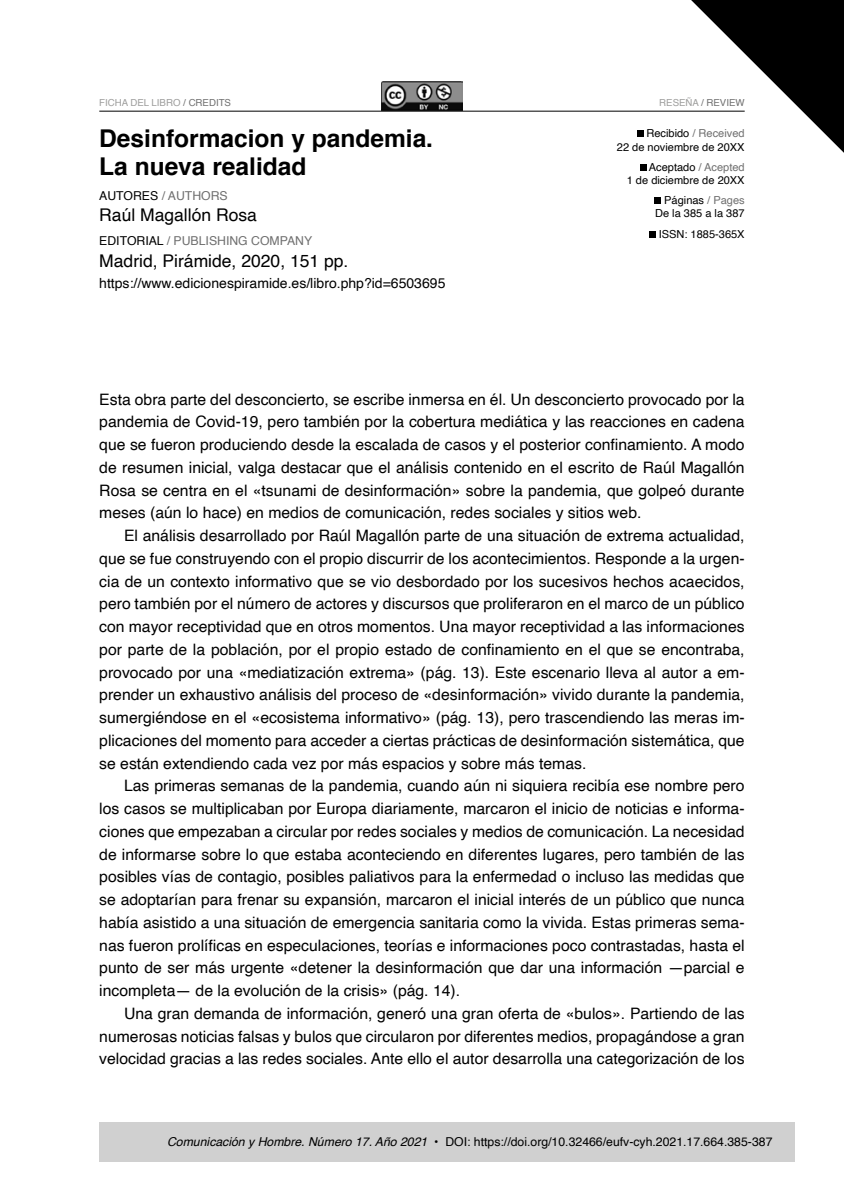
<style>
.page{position:relative;width:844px;height:1191px;background:#fff}
.page>*{position:absolute;margin:0;border:0;box-sizing:border-box;transform-origin:0 0}
.t1{font:700 24.5px/28px "Helvetica";color:#000}
.t2{font:17.5px "Helvetica";color:#000}
.t3{font:15.75px/22.8px "Helvetica";color:#000;text-align:justify}
.t4{font:14px "Helvetica";color:#000}
.t5{font:12.25px "Helvetica";color:#000}
.t6{font:12.25px "Helvetica";color:#6f6f6f}
.t7{font:11.03px/13.3px "Helvetica";color:#000;text-align:right}
.t8{font:9.62px "Helvetica";color:#9d9d9c}
.t9{font:9.62px "Helvetica";color:#6f6f6f}
.s1{color:#6f6f6f}
.s2{color:#9d9d9c}
.s3{color:#000}
.s4{font-style:italic}
</style>
<div class="page">
<svg style="left:676px;top:0;width:167px;height:152px"></svg>
<img style="left:381px;top:82px;width:81px;height:29px">
<hr style="left:99px;top:111px;width:645px;height:1px;background:#000">
<div style="left:99px;top:1121px;width:695px;height:40px;background:#d0d0d0"></div>
<div style="left:636px;top:131px;width:7px;height:6px;background:#000"></div>
<div style="left:639px;top:164px;width:7px;height:7px;background:#000"></div>
<div style="left:654px;top:197px;width:7px;height:7px;background:#000"></div>
<div style="left:648px;top:231px;width:7px;height:6px;background:#000"></div>
<p class="t8" style="left:99px;top:96px;width:133px">FICHA DEL LIBRO <span class="s1">/ CREDITS</span></p>
<p class="t9" style="left:659px;top:96px;width:87px"><span class="s2">RESEÑA</span> / REVIEW</p>
<h1 class="t1" style="left:99px;top:125px;width:335px">Desinformacion y pandemia.<br>La nueva realidad</h1>
<p class="t6" style="left:99px;top:186px;width:130px"><span class="s3">AUTORES</span> / AUTHORS</p>
<p class="t2" style="left:99px;top:201px;width:159px">Raúl Magallón Rosa</p>
<p class="t6" style="left:99px;top:232px;width:214px"><span class="s3">EDITORIAL</span> / PUBLISHING COMPANY</p>
<p class="t2" style="left:99px;top:248px;width:251px">Madrid, Pirámide, 2020, 151 pp.</p>
<p class="t4" style="left:99px;top:273px;width:347px">https://www.edicionespiramide.es/libro.php?id=6503695</p>
<p class="t7" style="left:616px;top:127px;width:129px">Recibido <span class="s1">/ Received<br></span>22 de noviembre de 20XX</p>
<p class="t7" style="left:626px;top:160px;width:119px">Aceptado <span class="s1">/ Acepted<br></span>1 de diciembre de 20XX</p>
<p class="t7" style="left:654px;top:194px;width:91px">Páginas <span class="s1">/ Pages<br></span>De la 385 a la 387</p>
<p class="t7" style="left:658px;top:227px;width:87px">ISSN: 1885-365X</p>
<p class="t3" style="left:99px;top:388px;width:646px">Esta obra parte del desconcierto, se escribe inmersa en él. Un desconcierto provocado por la pandemia de Covid-19, pero también por la cobertura mediática y las reacciones en cadena que se fueron produciendo desde la escalada de casos y el posterior confinamiento. A modo de resumen inicial, valga destacar que el análisis contenido en el escrito de Raúl Magallón Rosa se centra en el «tsunami de desinformación» sobre la pandemia, que golpeó durante meses (aún lo hace) en medios de comunicación, redes sociales y sitios web.</p>
<p class="t3" style="left:99px;top:524px;width:646px;text-indent:25px">El análisis desarrollado por Raúl Magallón parte de una situación de extrema actualidad, que se fue construyendo con el propio discurrir de los acontecimientos. Responde a la urgen&shy;cia de un contexto informativo que se vio desbordado por los sucesivos hechos acaecidos, pero también por el número de actores y discursos que proliferaron en el marco de un público con mayor receptividad que en otros momentos. Una mayor receptividad a las informaciones por parte de la población, por el propio estado de confinamiento en el que se encontraba, provocado por una «mediatización extrema» (pág. 13). Este escenario lleva al autor a em&shy;prender un exhaustivo análisis del proceso de «desinformación» vivido durante la pandemia, sumergiéndose en el «ecosistema informativo» (pág. 13), pero trascendiendo las meras im&shy;plicaciones del momento para acceder a ciertas prácticas de desinformación sistemática, que se están extendiendo cada vez por más espacios y sobre más temas.</p>
<p class="t3" style="left:99px;top:775px;width:646px;text-indent:25px">Las primeras semanas de la pandemia, cuando aún ni siquiera recibía ese nombre pero los casos se multiplicaban por Europa diariamente, marcaron el inicio de noticias e informa&shy;ciones que empezaban a circular por redes sociales y medios de comunicación. La necesidad de informarse sobre lo que estaba aconteciendo en diferentes lugares, pero también de las posibles vías de contagio, posibles paliativos para la enfermedad o incluso las medidas que se adoptarían para frenar su expansión, marcaron el inicial interés de un público que nunca había asistido a una situación de emergencia sanitaria como la vivida. Estas primeras sema&shy;nas fueron prolíficas en especulaciones, teorías e informaciones poco contrastadas, hasta el punto de ser más urgente «detener la desinformación que dar una información —parcial e incompleta— de la evolución de la crisis» (pág. 14).</p>
<p class="t3" style="left:99px;top:1002px;width:646px;text-indent:25px">Una gran demanda de información, generó una gran oferta de «bulos». Partiendo de las numerosas noticias falsas y bulos que circularon por diferentes medios, propagándose a gran velocidad gracias a las redes sociales. Ante ello el autor desarrolla una categorización de los</p>
<p class="t5" style="left:167px;top:1132px;width:606px"><span class="s4">Comunicación y Hombre. Número 17. Año 2021</span> • DOI: https://doi.org/10.32466/eufv-cyh.2021.17.664.385-387</p>
</div>
